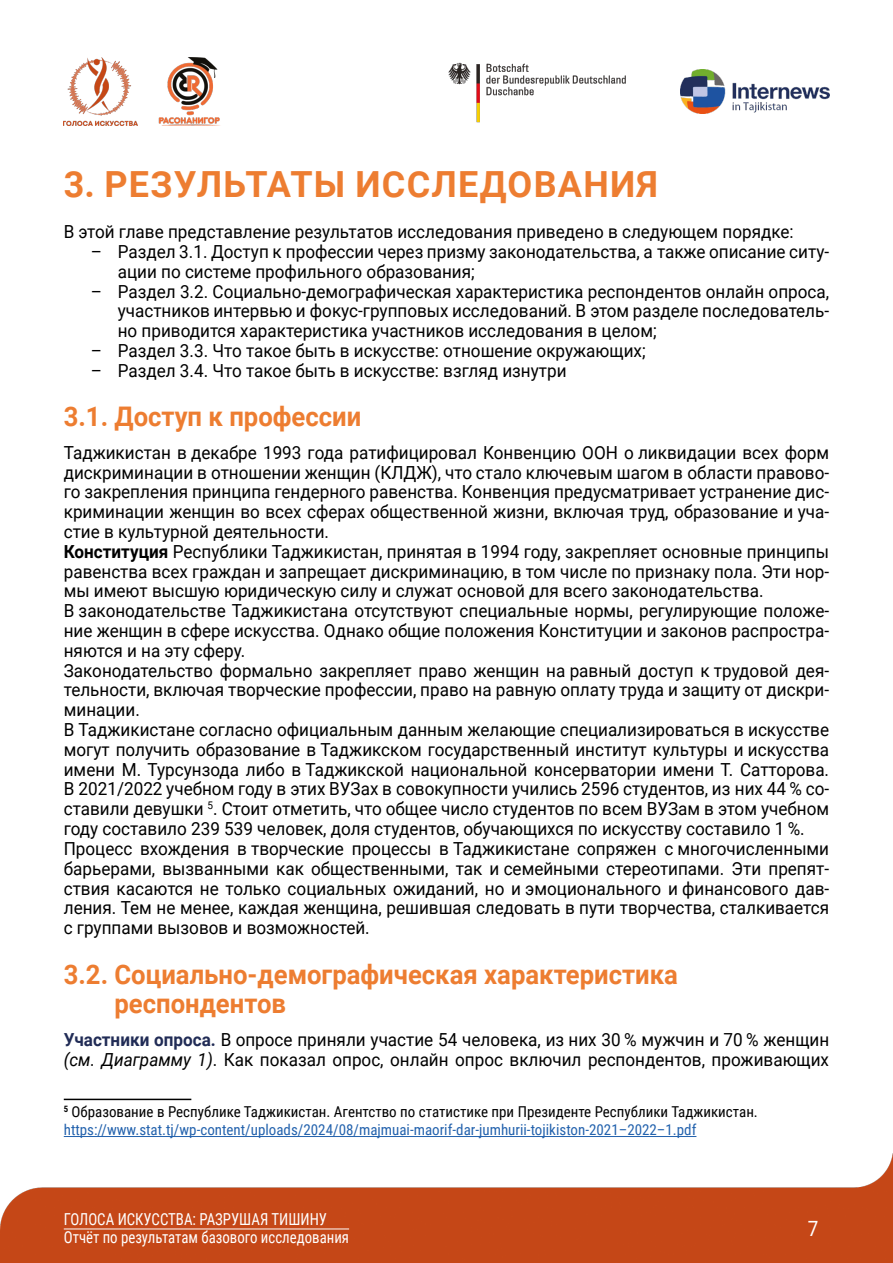
<style>
.page{position:relative;width:893px;height:1263px;background:#fff}
.page>*{position:absolute;margin:0;border:0;box-sizing:border-box;transform-origin:0 0}
.t1{font:700 36px "Roboto";letter-spacing:.03em;color:#ed7d31}
.t2{font:700 27px/29.7px "Roboto";color:#ed7d31;scale:.95 1}
.t3{font:21px "Roboto";color:#fff;scale:.9 1}
.t4{font:18px/19.8px "Roboto";color:#000;scale:.95 1}
.t5{font:16.5px/17.9px "Roboto Condensed";color:#fff;scale:.9 1}
.t6{font:15px/18px "Roboto Condensed";color:#2362ad}
.s1{font-weight:700}
.s2{font-weight:700;color:#212c56}
.s3{font-style:italic}
.s4{color:#000}
</style>
<div class="page">
<img style="left:0;top:1153px;width:893px;height:110px">
<hr style="left:64px;top:1228px;width:285px;height:1px;background:#fff">
<img style="left:448px;top:62px;width:178px;height:61px">
<img style="left:681px;top:69px;width:148px;height:45px">
<img style="left:158px;top:57px;width:62px;height:69px">
<img style="left:64px;top:58px;width:73px;height:67px">
<hr style="left:64px;top:1099px;width:127px;height:1px;background:#000">
<hr style="left:64px;top:1136px;width:632px;height:1px;background:#2362ad">
<h1 class="t1" style="left:64px;top:159px;width:496px">3. РЕЗУЛЬТАТЫ ИССЛЕДОВАНИ</h1>
<h1 class="t1" style="left:637px;top:159px;width:23px">Я</h1>
<p class="t4" style="left:64px;top:221px;width:770px">В этой главе представление результатов исследования приведено в следующем порядке:</p>
<p class="t4" style="left:118px;top:241px;width:750px;text-indent:-27px">– Раздел 3.1. Доступ к профессии через призму законодательства, а также описание ситу&shy;ации по системе профильного образования;</p>
<p class="t4" style="left:118px;top:281px;width:750px;text-align:justify;text-indent:-27px">– Раздел 3.2. Социально-демографическая характеристика респондентов онлайн опроса, участников интервью и фокус-групповых исследований. В этом разделе последователь&shy;но приводится характеристика участников исследования в целом;</p>
<p class="t4" style="left:91px;top:340px;width:586px">– Раздел 3.3. Что такое быть в искусстве: отношение окружающих;</p>
<p class="t4" style="left:91px;top:360px;width:502px">– Раздел 3.4. Что такое быть в искусстве: взгляд изнутри</p>
<h2 class="t2" style="left:64px;top:401px;width:315px">3.1. Доступ к профессии</h2>
<p class="t4" style="left:64px;top:442px;width:807px">Таджикистан в декабре 1993 года ратифицировал Конвенцию ООН о ликвидации всех форм дискриминации в отношении женщин (КЛДЖ), что стало ключевым шагом в области правово&shy;го закрепления принципа гендерного равенства. Конвенция предусматривает устранение дис&shy;криминации женщин во всех сферах общественной жизни, включая труд, образование и уча&shy;стие в культурной деятельности.<br><span class="s1">Конституция</span> Республики Таджикистан, принятая в 1994 году, закрепляет основные принципы равенства всех граждан и запрещает дискриминацию, в том числе по признаку пола. Эти нор&shy;мы имеют высшую юридическую силу и служат основой для всего законодательства.<br>В законодательстве Таджикистана отсутствуют специальные нормы, регулирующие положе&shy;ние женщин в сфере искусства. Однако общие положения Конституции и законов распростра&shy;няются и на эту сферу.<br>Законодательство формально закрепляет право женщин на равный доступ к трудовой дея&shy;тельности, включая творческие профессии, право на равную оплату труда и защиту от дискри&shy;минации.<br>В Таджикистане согласно официальным данным желающие специализироваться в искусстве могут получить образование в Таджикском государственный институт культуры и искусства имени М. Турсунзода либо в Таджикской национальной консерватории имени Т. Сатторова.<br>В 2021/2022 учебном году в этих ВУЗах в совокупности учились 2596 студентов, из них 44 % со&shy;ставили девушки <sup>5</sup>. Стоит отметить, что общее число студентов по всем ВУЗам в этом учебном году составило 239 539 человек, доля студентов, обучающихся по искусству составило 1 %.<br>Процесс вхождения в творческие процессы в Таджикистане сопряжен с многочисленными барьерами, вызванными как общественными, так и семейными стереотипами. Эти препят&shy;ствия касаются не только социальных ожиданий, но и эмоционального и финансового дав&shy;ления. Тем не менее, каждая женщина, решившая следовать в пути творчества, сталкивается с группами вызовов и возможностей.</p>
<h2 class="t2" style="left:115px;top:958px;width:595px;text-indent:-51px">3.2. Социально-демографическая характеристика респондентов</h2>
<p class="t4" style="left:64px;top:1029px;width:807px"><span class="s2">Участники опроса.</span> В опросе приняли участие 54 человека, из них 30 % мужчин и 70 % женщин <span class="s3">(см. Диаграмму 1)</span>. Как показал опрос, онлайн опрос включил респондентов, проживающих</p>
<p class="t6" style="left:64px;top:1102px;width:696px"><sup>5</sup> <span class="s4">Образование в Республике Таджикистан. Агентство по статистике при Президенте Республики Таджикистан. </span>https://www.stat.tj/wp-content/uploads/2024/08/majmuai-maorif-dar-jumhurii-tojikiston-2021–2022–1.pdf</p>
<p class="t5" style="left:64px;top:1210px;width:318px">ГОЛОСА ИСКУССТВА: РАЗРУШАЯ ТИШИНУ<br>Отчёт по результатам базового исследования</p>
<p class="t3" style="left:808px;top:1214px;width:13px">7</p>
</div>
